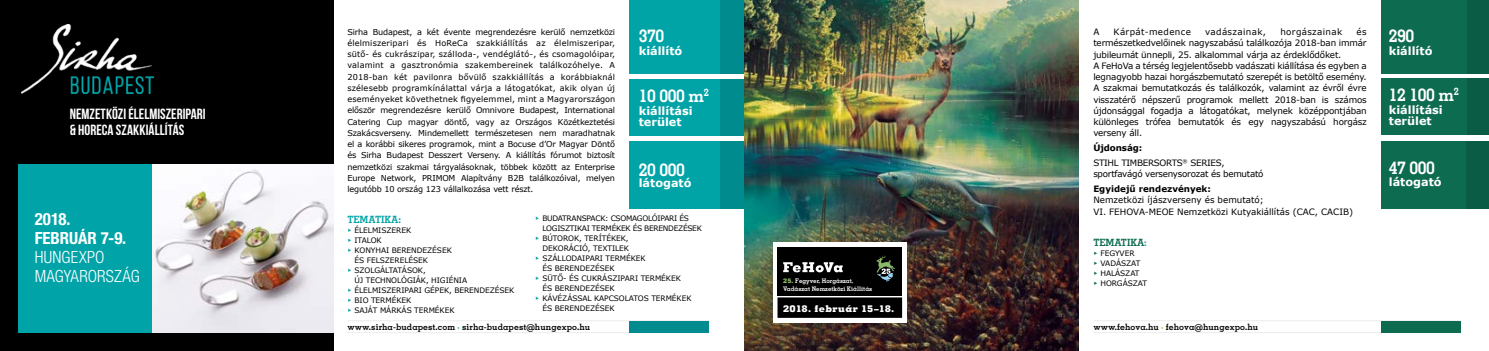
<style>
.page{position:relative;width:1489px;height:351px;background:#fff}
.page>*{position:absolute;margin:0;border:0;box-sizing:border-box;transform-origin:0 0}
.t1{font:700 17.5px "Memphis LT Pro";letter-spacing:-.025em;color:#fff}
.t2{font:300 condensed 16.88px/19.2px "Helvetica Neue LT Pro";letter-spacing:.01em;color:#fff}
.t3{font:700 condensed 16.88px/19.2px "Helvetica Neue LT Pro";color:#fff}
.t4{font:700 14.75px/16px "Bebas Neue";color:#fff}
.t5{font:700 11.25px/11.2px "Verdana";color:#fff}
.t6{font:700 10px "Memphis LT Pro";color:#00a3a6}
.t7{font:700 10px "Memphis LT Pro";color:#0d6b50}
.t8{font:800 9.38px "Memphis LT Pro";letter-spacing:.025em;color:#fff}
.t9{font:8.75px/11.2px "Verdana";letter-spacing:-.02em;color:#000}
.t10{font:8.75px/11.2px "Verdana";color:#000}
.t11{font:700 8.75px "Memphis LT Pro";letter-spacing:.01em;color:#000}
.t12{font:8.75px "Verdana";letter-spacing:.04em;color:#000}
.t13{font:700 8.75px "Verdana";color:#000}
.t14{font:8.12px/11.2px "Verdana";letter-spacing:-.02em;color:#000;text-align:justify}
.t15{font:7.5px/10px "Verdana";letter-spacing:-.01em;color:#000}
.t16{font:7.5px/10px "Verdana";letter-spacing:-.04em;color:#000}
.t17{font:700 6.25px/7.5px "Memphis LT Pro";color:#fff}
.s1{font-family:"Audi Type";color:#00a3a6}
.s2{color:#00a3a6}
.s3{font-weight:800;color:#8bb96c}
.s4{font-weight:700}
.s5{color:#349bab}
.s6{font-family:"Audi Type";color:#0d6b50}
.s7{color:#9cb40d}
</style>
<div class="page">
<hr style="left:347px;top:332px;width:362px;height:1px;background:#ededed">
<hr style="left:347px;top:320px;width:362px;height:1px;background:#ededed">
<div style="left:629px;top:321px;width:80px;height:11px;background:#008c8e"></div>
<div style="left:628px;top:141px;width:116px;height:68px;background:#00a3a6"></div>
<div style="left:720px;top:141px;width:42px;height:68px;background:#008c8e"></div>
<div style="left:628px;top:0;width:116px;height:74px;background:#00a3a6"></div>
<div style="left:720px;top:0;width:42px;height:74px;background:#008c8e"></div>
<div style="left:628px;top:79px;width:116px;height:57px;background:#00a3a6"></div>
<div style="left:720px;top:79px;width:42px;height:57px;background:#008c8e"></div>
<hr style="left:1093px;top:332px;width:367px;height:1px;background:#ededed">
<hr style="left:1093px;top:320px;width:367px;height:1px;background:#ededed">
<div style="left:1380px;top:321px;width:80px;height:11px;background:#0d6b50"></div>
<img style="left:744px;top:0;width:334px;height:351px">
<div style="left:772px;top:242px;width:134px;height:80px;background:#fff"></div>
<svg style="left:777px;top:297px;width:125px;height:21px"></svg>
<div style="left:777px;top:247px;width:124px;height:48px;background:#000"></div>
<svg style="left:783px;top:262px;width:59px;height:10px"></svg>
<svg style="left:876px;top:255px;width:18px;height:26px"></svg>
<div style="left:1380px;top:141px;width:108px;height:67px;background:#0d6b50"></div>
<div style="left:1466px;top:141px;width:22px;height:67px;background:#0a5c44"></div>
<div style="left:1380px;top:0;width:108px;height:73px;background:#0d6b50"></div>
<div style="left:1466px;top:0;width:22px;height:73px;background:#0a5c44"></div>
<div style="left:1380px;top:79px;width:108px;height:56px;background:#0d6b50"></div>
<div style="left:1466px;top:79px;width:22px;height:56px;background:#0a5c44"></div>
<div style="left:0;top:0;width:333px;height:351px;background:#000"></div>
<div style="left:18px;top:164px;width:141px;height:169px;background:#00a4a8"></div>
<img style="left:21px;top:24px;width:133px;height:69px">
<img style="left:153px;top:164px;width:180px;height:169px">
<h3 class="t4" style="left:70px;top:105px;width:137px">NEMZETKÖZI ÉLELMISZERIPARI &amp; HORECA SZAKKIÁLLÍTÁS</h3>
<h2 class="t3" style="left:35px;top:209px;width:93px">2018.<br>FEBRUÁR 7-9.</h2>
<h2 class="t2" style="left:35px;top:247px;width:107px">HUNGEXPO<br>MAGYARORSZÁG</h2>
<p class="t14" style="left:347px;top:26px;width:269px">Sirha Budapest, a két évente megrendezésre kerülő nemzetközi élelmiszeripari és HoReCa szakkiállítás az élelmiszeripar, sütő- és cukrászipar, szálloda-, vendéglátó-, és csomagolóipar, valamint a gasztronómia szakembereinek találkozóhelye. A 2018-ban két pavilonra bővülő szakkiállítás a korábbiaknál szélesebb programkínálattal várja a látogatókat, akik olyan új eseményeket követhetnek figyelemmel, mint a Magyarországon először megrendezésre kerülő Omnivore Budapest, International Catering Cup magyar döntő, vagy az Országos Közétkeztetési Szakácsverseny. Mindemellett természetesen nem maradhatnak el a korábbi sikeres programok, mint a Bocuse d’Or Magyar Döntő és Sirha Budapest Desszert Verseny. A kiállítás fórumot biztosít nemzetközi szakmai tárgyalásoknak, többek között az Enterprise Europe Network, PRIMOM Alapítvány B2B találkozóival, melyen legutóbb 10 ország 123 vállalkozása vett részt.</p>
<h1 class="t1" style="left:638px;top:25px;width:27px">370</h1>
<h3 class="t5" style="left:638px;top:45px;width:45px">kiállító</h3>
<h1 class="t1" style="left:638px;top:84px;width:72px">10 000 m<sup>2</sup></h1>
<h3 class="t5" style="left:638px;top:105px;width:55px">kiállítási terület</h3>
<h1 class="t1" style="left:638px;top:158px;width:48px">20 000</h1>
<h3 class="t5" style="left:638px;top:177px;width:54px">látogató</h3>
<p class="t6" style="left:347px;top:213px;width:55px">TEMATIKA:</p>
<p class="t15" style="left:347px;top:225px;width:65px"><span class="s1">•</span> ÉLELMISZEREK</p>
<p class="t15" style="left:347px;top:235px;width:36px"><span class="s1">•</span> ITALOK</p>
<p class="t15" style="left:354px;top:245px;width:99px;text-indent:-7px"><span class="s1">•</span> KONYHAI BERENDEZÉSEK<br>ÉS FELSZERELÉSEK</p>
<p class="t15" style="left:354px;top:265px;width:114px;text-indent:-7px"><span class="s1">•</span> SZOLGÁLTATÁSOK,<br>ÚJ TECHNOLÓGIÁK, HIGIÉNIA</p>
<p class="t15" style="left:347px;top:285px;width:168px"><span class="s1">•</span> ÉLELMISZERIPARI GÉPEK, BERENDEZÉSEK</p>
<p class="t15" style="left:347px;top:295px;width:65px"><span class="s1">•</span> BIO TERMÉKEK</p>
<p class="t15" style="left:347px;top:305px;width:109px"><span class="s1">•</span> SAJÁT MÁRKÁS TERMÉKEK</p>
<p class="t16" style="left:542px;top:213px;width:161px;text-indent:-7px"><span class="s1">•</span> BUDATRANSPACK: CSOMAGOLÓIPARI ÉS<br>LOGISZTIKAI TERMÉKEK ÉS BERENDEZÉSEK</p>
<p class="t15" style="left:535px;top:233px;width:95px;text-align:right"><span class="s1">•</span> BÚTOROK, TERÍTÉKEK,<br>DEKORÁCIÓ, TEXTILEK</p>
<p class="t15" style="left:542px;top:253px;width:105px;text-indent:-7px"><span class="s1">•</span> SZÁLLODAIPARI TERMÉKEK<br>ÉS BERENDEZÉSEK</p>
<p class="t15" style="left:542px;top:273px;width:140px;text-indent:-7px"><span class="s1">•</span> SÜTŐ- ÉS CUKRÁSZIPARI TERMÉKEK<br>ÉS BERENDEZÉSEK</p>
<p class="t15" style="left:542px;top:293px;width:151px;text-indent:-7px"><span class="s1">•</span> KÁVÉZÁSSAL KAPCSOLATOS TERMÉKEK<br>ÉS BERENDEZÉSEK</p>
<p class="t11" style="left:347px;top:321px;width:244px">www.sirha-budapest.com <span class="s2">·</span> sirha-budapest@hungexpo.hu</p>
<p class="t17" style="left:783px;top:277px;width:91px"><span class="s3">25.</span> Fegyver, Horgászat,<br>Vadászat Nemzetközi Kiállítás</p>
<p class="t8" style="left:783px;top:302px;width:113px">2018. február 15–18.</p>
<p class="t9" style="left:1093px;top:26px;width:275px;text-indent:263px">és természetkedvelőinek nagyszabású találkozója 2018-ban immár jubileumát ünnepli, 25. alkalommal várja az érdeklődőket.<br>A FeHoVa a térség legjelentősebb vadászati kiállítása és egyben a legnagyobb hazai horgászbemutató szerepét is betöltő esemény.<br>A szakmai bemutatkozás és találkozók, valamint az évről évre visszatérő népszerű programok mellett 2018-ban is számos újdonsággal fogadja a látogatókat, melynek középpontjában különleges trófea bemutatók és egy nagyszabású horgász verseny áll.</p>
<p class="t9" style="left:1093px;top:140px;width:133px;line-height:14.8px"><span class="s4">Újdonság:<br></span>STIHL TIMBERSORTS<sup>®</sup> SERIES,</p>
<p class="t9" style="left:1093px;top:168px;width:172px">sportfavágó versenysorozat és bemutató</p>
<p class="t13" style="left:1093px;top:183px;width:119px">Egyidejű rendezvények:</p>
<p class="t10" style="left:1093px;top:194px;width:261px">Nemzetközi íjászverseny és bemutató;<br>VI. FEHOVA-MEOE Nemzetközi Kutyakiállítás (CAC, CACIB)</p>
<p class="t9" style="left:1093px;top:26px;width:7px">A</p>
<p class="t12" style="left:1113px;top:26px;width:79px">Kárpát-medence</p>
<p class="t12" style="left:1205px;top:26px;width:62px">vadászainak,</p>
<p class="t12" style="left:1280px;top:26px;width:63px">horgászainak</p>
<p class="t7" style="left:1093px;top:236px;width:55px">TEMATIKA<span class="s5">:</span></p>
<p class="t15" style="left:1093px;top:248px;width:43px"><span class="s6">•</span> FEGYVER</p>
<p class="t15" style="left:1093px;top:258px;width:49px"><span class="s6">•</span> VADÁSZAT</p>
<p class="t15" style="left:1093px;top:268px;width:48px"><span class="s6">•</span> HALÁSZAT</p>
<p class="t15" style="left:1093px;top:278px;width:55px"><span class="s6">•</span> HORGÁSZAT</p>
<p class="t11" style="left:1093px;top:321px;width:166px">www.fehova.hu <span class="s7">·</span> fehova@hungexpo.hu</p>
<h1 class="t1" style="left:1388px;top:25px;width:27px">290</h1>
<h3 class="t5" style="left:1388px;top:45px;width:45px">kiállító</h3>
<h1 class="t1" style="left:1388px;top:84px;width:72px">12 100 m<sup>2</sup></h1>
<h3 class="t5" style="left:1388px;top:104px;width:55px">kiállítási terület</h3>
<h1 class="t1" style="left:1388px;top:157px;width:48px">47 000</h1>
<h3 class="t5" style="left:1388px;top:176px;width:54px">látogató</h3>
</div>
